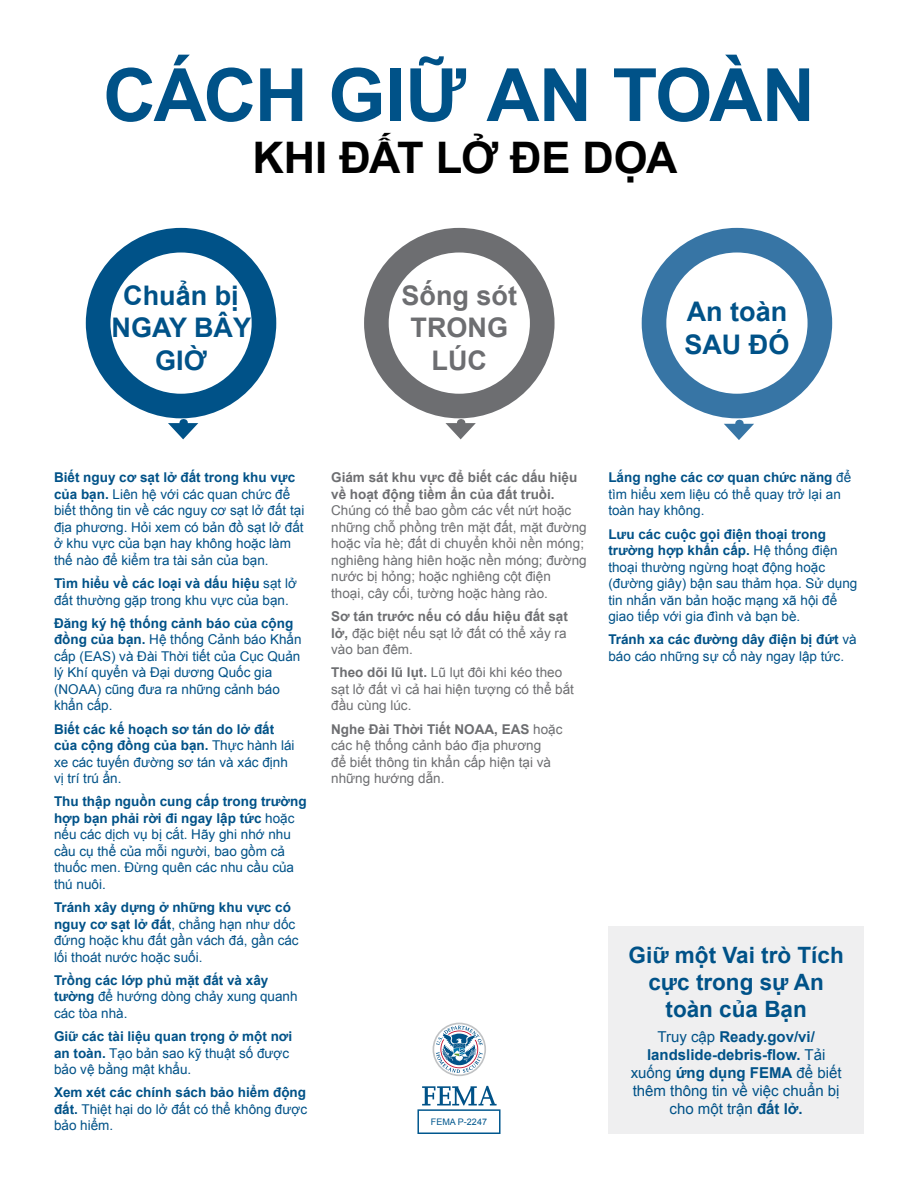
<style>
.page{position:relative;width:918px;height:1188px;background:#fff}
.page>*{position:absolute;margin:0;border:0;box-sizing:border-box;transform-origin:0 0}
.t1{font:700 73.5px "Arial";letter-spacing:-.025em;color:#005288}
.t2{font:700 43.5px "Arial";letter-spacing:-.01em;color:#000}
.t3{font:700 27px/32.4px "Arial";color:#005288;text-align:center}
.t4{font:700 27px/32.4px "Arial";color:#6d6e71;text-align:center}
.t5{font:700 22.5px/27px "Arial";color:#005288;text-align:center}
.t6{font:15px/18px "Arial";color:#005288;text-align:center}
.BT_Blue{font:13.5px/16.5px "Arial";color:#005288}
.BT_Gray{font:13.5px/16.5px "Arial";color:#6d6e71}
.t7{font:9px "Arial";color:#00578e}
.s1{font-weight:700}
</style>
<div class="page">
<div style="left:86px;top:228px;width:190px;height:190px;background:#005288;border-radius:50%"></div>
<div style="left:110px;top:253px;width:142px;height:141px;background:#fff;border-radius:50%"></div>
<svg style="left:168px;top:419px;width:30px;height:20px"></svg>
<div style="left:364px;top:228px;width:191px;height:190px;background:#6d6e71;border-radius:50%"></div>
<div style="left:389px;top:253px;width:141px;height:141px;background:#fff;border-radius:50%"></div>
<svg style="left:445px;top:419px;width:31px;height:20px"></svg>
<svg style="left:724px;top:420px;width:30px;height:20px"></svg>
<div style="left:642px;top:228px;width:190px;height:190px;background:#3775a5;border-radius:50%"></div>
<div style="left:666px;top:253px;width:142px;height:141px;background:#fff;border-radius:50%"></div>
<div style="left:608px;top:927px;width:256px;height:207px;background:#efeff0"></div>
<svg style="left:422px;top:1086px;width:75px;height:20px"></svg>
<svg style="left:433px;top:1023px;width:53px;height:53px"></svg>
<div style="left:417px;top:1109px;width:84px;height:25px;background:#fff;border:2px solid #00578e"></div>
<p class="t1" style="left:103px;top:47px;width:713px">CÁCH GIỮ AN TOÀN</p>
<p class="t2" style="left:253px;top:129px;width:427px">KHI ĐẤT LỞ ĐE DỌA</p>
<p class="t3" style="left:112px;top:280px;width:141px">Chuẩn bị<br>NGAY BÂY<br>GIỜ</p>
<p class="t4" style="left:402px;top:280px;width:117px">Sống sót<br>TRONG<br>LÚC</p>
<p class="t3" style="left:684px;top:296px;width:107px;text-align:left">An toàn<br>SAU ĐÓ</p>
<p class="BT_Blue" style="left:54px;top:469px;width:252px"><span class="s1">Biết nguy cơ sạt lở đất trong khu vực của bạn.</span> Liên hệ với các quan chức để biết thông tin về các nguy cơ sạt lở đất tại địa phương. Hỏi xem có bản đồ sạt lở đất ở khu vực của bạn hay không hoặc làm thế nào để kiểm tra tài sản của bạn.</p>
<p class="BT_Blue" style="left:54px;top:575px;width:244px"><span class="s1">Tìm hiểu về các loại và dấu hiệu</span> sạt lở đất thường gặp trong khu vực của bạn.</p>
<p class="BT_Blue" style="left:54px;top:615px;width:249px"><span class="s1">Đăng ký hệ thống cảnh báo của cộng đồng của bạn.</span> Hệ thống Cảnh báo Khẩn cấp (EAS) và Đài Thời tiết của Cục Quản lý Khí quyển và Đại dương Quốc gia (NOAA) cũng đưa ra những cảnh báo khẩn cấp.</p>
<p class="BT_Blue" style="left:54px;top:721px;width:242px"><span class="s1">Biết các kế hoạch sơ tán do lở đất của cộng đồng của bạn.</span> Thực hành lái xe các tuyến đường sơ tán và xác định vị trí trú ẩ n.</p>
<p class="BT_Blue" style="left:54px;top:793px;width:254px"><span class="s1">Thu thập nguồn cung cấp trong trường hợp bạn phải rời đi ngay lập tức</span> hoặc nếu các dịch vụ bị cắt. Hãy ghi nhớ nhu cầu cụ thể của mỗi người, bao gồm cả thuốc men. Đừng quên các nhu cầu của thú nuôi.</p>
<p class="BT_Blue" style="left:54px;top:899px;width:246px"><span class="s1">Tránh xây dựng ở những khu vực có nguy cơ sạt lở đất</span>, chẳng hạn như dốc đứng hoặc khu đất gần vách đá, gần các lối thoát nước hoặc suối.</p>
<p class="BT_Blue" style="left:54px;top:972px;width:245px"><span class="s1">Trồng các lớp phủ mặt đất và xây tường</span> để hướng dòng chảy xung quanh các tòa nhà.</p>
<p class="BT_Blue" style="left:54px;top:1028px;width:240px"><span class="s1">Giữ các tài liệu quan trọng ở một nơi an toàn.</span> Tạo bản sao kỹ thuật số được bảo vệ bằng mật khẩu.</p>
<p class="BT_Blue" style="left:54px;top:1084px;width:255px;text-align:justify"><span class="s1">Xem xét các chính sách bảo hiểm động đất.</span> Thiệt hại do lở đất có thể không được bảo hiểm.</p>
<p class="BT_Gray" style="left:331px;top:469px;width:257px"><span class="s1">Giám sát khu vực để biết các dấu hiệu về hoạt động tiềm ẩn của đất truồi.<br></span>Chúng có thể bao gồm các vết nứt hoặc những chỗ phồng trên mặt đất, mặt đường hoặc vỉa hè; đất di chuyển khỏi nền móng; nghiêng hàng hiên hoặc nền móng; đường nước bị hỏng; hoặc nghiêng cột điện thoại, cây cối, tường hoặc hàng rào.</p>
<p class="BT_Gray" style="left:331px;top:608px;width:238px;text-align:justify"><span class="s1">Sơ tán trước nếu có dấu hiệu đất sạt lở,</span> đặc biệt nếu sạt lở đất có thể xảy ra vào ban đêm.</p>
<p class="BT_Gray" style="left:331px;top:664px;width:244px"><span class="s1">Theo dõi lũ lụt.</span> Lũ lụt đôi khi kéo theo sạt lở đất vì cả hai hiệ n tượng có thể bắt đầu cùng lúc.</p>
<p class="BT_Gray" style="left:331px;top:721px;width:233px"><span class="s1">Nghe Đài Thời Tiết NOAA, EAS</span> hoặc các hệ thống cảnh báo địa phương<br>để biết thông tin khẩn cấp hiện tại và những hướng dẫn.</p>
<p class="BT_Blue" style="left:608px;top:469px;width:244px"><span class="s1">Lắng nghe các cơ quan chức năng</span> để tìm hiểu xem liệu có thể quay trở lại an toàn hay không.</p>
<p class="BT_Blue" style="left:608px;top:526px;width:251px"><span class="s1">Lưu các cuộc gọi điện thoại trong trường hợp khẩn cấp.</span> Hệ thống điện thoại thường ngừng hoạt động hoặc (đường giây) bận sau thảm họa. Sử dụng tin nhắn văn bản hoặc mạng xã hội để giao tiếp với gia đình và bạn bè.</p>
<p class="BT_Blue" style="left:608px;top:631px;width:250px"><span class="s1">Tránh xa các đường dây điện bị đứt</span> và báo cáo những sự cố này ngay lập tức.</p>
<p class="t7" style="left:431px;top:1116px;width:58px">FEMA P-2247</p>
<p class="t5" style="left:629px;top:942px;width:217px">Giữ một Vai trò Tích cực trong sự An toàn của Bạn</p>
<p class="t6" style="left:631px;top:1028px;width:212px">Truy cập <span class="s1">Ready.gov/vi/ landslide-debris-flow.</span> Tải xuống <span class="s1">ứng dụ ng FEMA</span> để biết thêm thông tin về việc chuẩn bị cho một trận <span class="s1">đất lở.</span></p>
</div>
